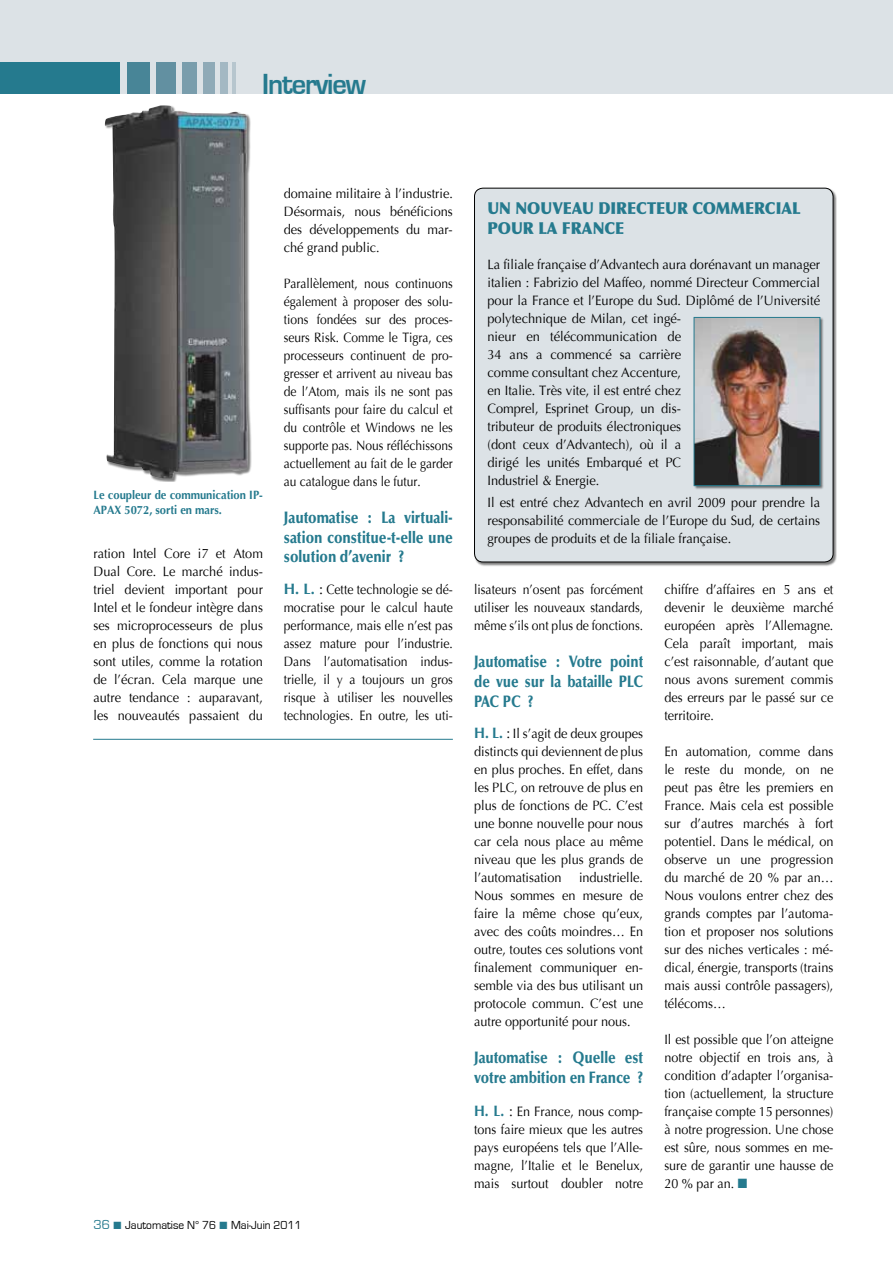
<style>
.page{position:relative;width:893px;height:1263px;background:#fff}
.page>*{position:absolute;margin:0;border:0;box-sizing:border-box;transform-origin:0 0}
.t1{font:700 30px "Eurostile";letter-spacing:-.04em;color:#257a8e;scale:.95 1}
.t2{font:900 16.5px/19.8px "Optima";color:#257a8e;text-align:justify;scale:.84 1}
.t3{font:900 16.5px/19.8px "Optima";color:#257a8e;text-align:justify;scale:.82 1}
.t4{font:900 16.5px/19.8px "Optima";color:#257a8e;scale:.83 1}
.t5{font:900 16.5px/19.8px "Optima";color:#257a8e;scale:.9 1}
.t6{font:13.5px/18px "Optima";color:#000;text-align:justify;scale:.94 1}
.t7{font:13.5px/18px "Optima";color:#000;scale:.95 1}
.t8{font:13.5px/18px "Optima";color:#000;text-align:justify;scale:.93 1}
.t9{font:13.5px/18px "Optima";color:#000;text-align:justify;scale:.89 1}
.t10{font:13.5px/18px "Optima";color:#000;text-align:justify;scale:.9 1}
.t11{font:700 12px/14.4px "Optima";color:#257a8e;scale:.93 1}
.t12{font:12px "Eurostile";color:#000;scale:.95 1}
.s1{font-weight:700;font-size:15px;color:#257a8e}
.s2{font-size:15px}
.s3{color:#257a8e}
.s4{font-size:13.5px;color:#257a8e}
</style>
<div class="page">
<div style="left:0;top:0;width:893px;height:94px;background:#dce2e6"></div>
<div style="left:0;top:62px;width:120px;height:32px;background:#257a8e"></div>
<div style="left:128px;top:62px;width:22px;height:32px;background:#488597"></div>
<div style="left:157px;top:62px;width:19px;height:32px;background:#6290a1"></div>
<div style="left:182px;top:62px;width:15px;height:32px;background:#799dac"></div>
<div style="left:203px;top:62px;width:11px;height:32px;background:#8faab7"></div>
<div style="left:220px;top:62px;width:7px;height:32px;background:#a3b8c3"></div>
<hr style="left:232px;top:62px;width:4px;height:32px;background:#b7c6ce">
<div style="left:474px;top:188px;width:363px;height:378px;background:#000;opacity:.5"></div>
<div style="left:474px;top:188px;width:359px;height:374px;background:#dce2e6;border-radius:9px"></div>
<div style="left:474px;top:188px;width:359px;height:374px;border:1px solid #000;border-radius:9px"></div>
<div style="left:694px;top:317px;width:130px;height:173px;background:#000;opacity:.5"></div>
<img style="left:696px;top:319px;width:122px;height:165px">
<div style="left:694px;top:317px;width:126px;height:169px;border:1px solid #257a8e"></div>
<div style="left:105px;top:105px;width:147px;height:377px;background:#000;opacity:.5"></div>
<img style="left:105px;top:105px;width:144px;height:374px">
<hr style="left:93px;top:739px;width:360px;height:1px;background:#257a8e">
<h1 class="t1" style="left:262px;top:68px;width:111px">Interview</h1>
<p class="t11" style="left:94px;top:488px;width:184px">Le coupleur de communication IP-<br>APAX 5072, sorti en mars.</p>
<p class="t6" style="left:94px;top:545px;width:182px">ration Intel Core i7 et Atom Dual Core. Le marché indus&shy;triel devient important pour Intel et le fondeur intègre dans ses microprocesseurs de plus en plus de fonctions qui nous sont utiles, comme la rotation de l’écran. Cela marque une autre tendance : auparavant, les nouveautés passaient du</p>
<p class="t6" style="left:284px;top:185px;width:181px">domaine militaire à l’industrie.<br>Désormais, nous bénéficions des développements du mar&shy;ché grand public.</p>
<p class="t9" style="left:284px;top:275px;width:191px">Parallèlement, nous continuons également à proposer des solu&shy;tions fondées sur des proces&shy;seurs Risk. Comme le Tigra, ces processeurs continuent de pro&shy;gresser et arrivent au niveau bas de l’Atom, mais ils ne sont pas suffisants pour faire du calcul et du contrôle et Windows ne les supporte pas. Nous réfléchissons actuellement au fait de le garder au catalogue dans le futur.</p>
<p class="t2" style="left:284px;top:508px;width:203px">Jautomatise : La virtuali&shy;sation constitue-t-elle une solution d’avenir ?</p>
<p class="t10" style="left:284px;top:581px;width:189px"><span class="s1">H. L.</span> <span class="s2">:</span> Cette technologie se dé&shy;mocratise pour le calcul haute performance, mais elle n’est pas assez mature pour l’industrie.<br>Dans l’automatisation indus&shy;trielle, il y a toujours un gros risque à utiliser les nouvelles technologies. En outre, les uti-</p>
<p class="t10" style="left:474px;top:581px;width:189px">lisateurs n’osent pas forcément utiliser les nouveaux standards, même s’ils ont plus de fonctions.</p>
<p class="t5" style="left:487px;top:198px;width:350px">UN NOUVEAU DIRECTEUR COMMERCIAL<br>POUR LA FRANCE</p>
<p class="t7" style="left:487px;top:255px;width:352px">La filiale française d’Advantech aura dorénavant un manager italien : Fabrizio del Maffeo, nommé Directeur Commercial pour la France et l’Europe du Sud. Diplômé de l’Université polytechnique de Milan, cet ingé-<br>nieur en télécommunication de<br>34 ans a commencé sa carrière<br>comme consultant chez Accenture,<br>en Italie. Très vite, il est entré chez<br>Comprel, Esprinet Group, un dis-<br>tributeur de produits électroniques<br>(dont ceux d’Advantech), où il a<br>dirigé les unités Embarqué et PC<br>Industriel &amp; Energie.</p>
<p class="t7" style="left:487px;top:494px;width:352px;text-align:justify">Il est entré chez Advantech en avril 2009 pour prendre la responsabilité commerciale de l’Europe du Sud, de certains groupes de produits et de la filiale française.</p>
<p class="t8" style="left:664px;top:581px;width:183px">chiffre d’affaires en 5 ans et devenir le deuxième marché européen après l’Allemagne.<br>Cela paraît important, mais c’est raisonnable, d’autant que nous avons surement commis des erreurs par le passé sur ce territoire.</p>
<p class="t6" style="left:664px;top:743px;width:181px">En automation, comme dans le reste du monde, on ne peut pas être les premiers en France. Mais cela est possible sur d’autres marchés à fort potentiel. Dans le médical, on observe un une progression du marché de 20 % par an… Nous voulons entrer chez des grands comptes par l’automa&shy;tion et proposer nos solutions sur des niches verticales : mé&shy;dical, énergie, transports (trains mais aussi contrôle passagers), télécoms…</p>
<p class="t8" style="left:664px;top:1031px;width:183px">Il est possible que l’on atteigne notre objectif en trois ans, à condition d’adapter l’organisa&shy;tion (actuellement, la structure française compte 15 personnes) à notre progression. Une chose est sûre, nous sommes en me&shy;sure de garantir une hausse de 20 % par an. <span class="s3">■</span></p>
<p class="t3" style="left:474px;top:652px;width:208px">Jautomatise : Votre point de vue sur la bataille PLC PAC PC ?</p>
<p class="t6" style="left:474px;top:725px;width:181px"><span class="s1">H. L.</span> <span class="s2">:</span> Il s’agit de deux groupes distincts qui deviennent de plus en plus proches. En effet, dans les PLC, on retrouve de plus en plus de fonctions de PC. C’est une bonne nouvelle pour nous car cela nous place au même niveau que les plus grands de l’automatisation</p>
<p class="t6" style="left:474px;top:869px;width:181px;text-indent:105px">industrielle.<br>Nous sommes en mesure de faire la même chose qu’eux, avec des coûts moindres… En outre, toutes ces solutions vont finalement communiquer en&shy;semble via des bus utilisant un protocole commun. C’est une autre opportunité pour nous.</p>
<p class="t4" style="left:474px;top:1048px;width:205px">Jautomatise : Quelle est votre ambition en France ?</p>
<p class="t8" style="left:474px;top:1103px;width:183px"><span class="s1">H. L.</span> <span class="s2">:</span> En France, nous comp&shy;tons faire mieux que les autres pays européens tels que l’Alle&shy;magne, l’Italie et le Benelux, mais surtout doubler notre</p>
<p class="t12" style="left:94px;top:1218px;width:220px"><span class="s4">36</span> <span class="s3">■</span> Jautomatise N° 76 <span class="s3">■</span> Mai-Juin 2011</p>
</div>
